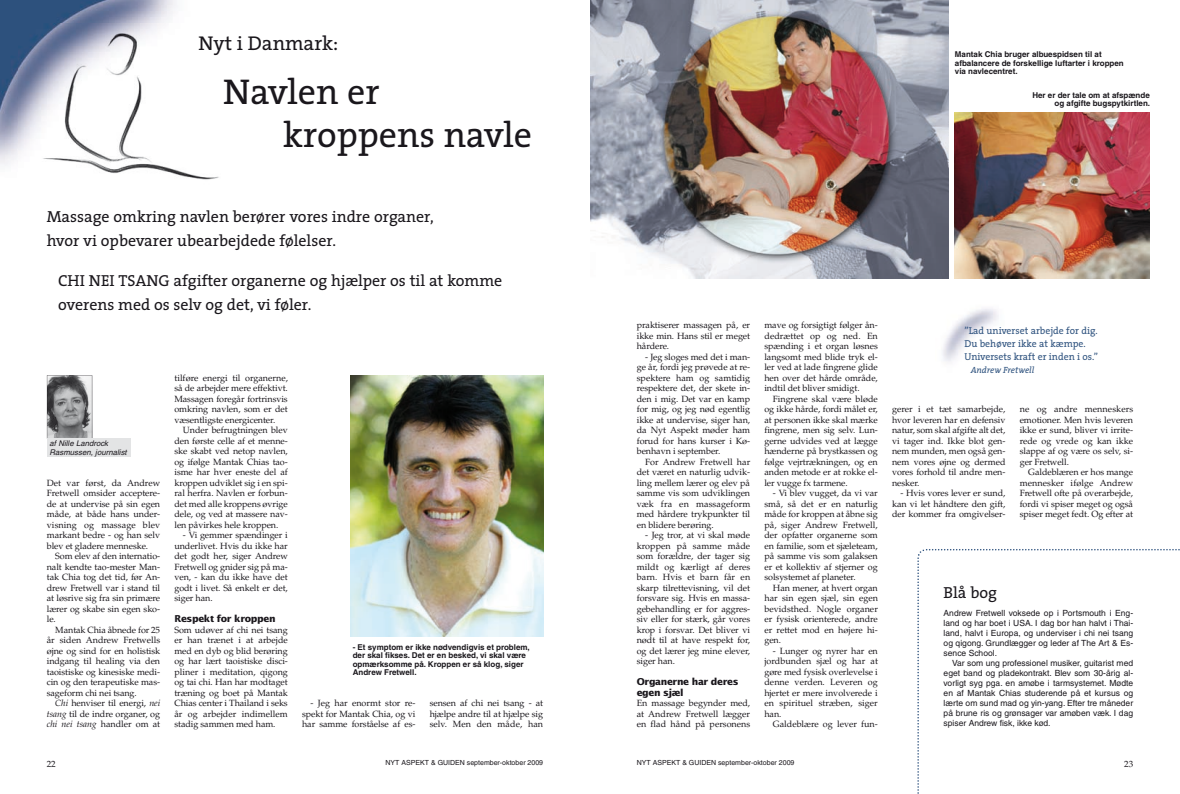
<style>
.page{position:relative;width:1180px;height:794px;background:#fff}
.page>*{position:absolute;margin:0;border:0;box-sizing:border-box;transform-origin:0 0}
.t1{font:36px/43px "The Serif";color:#1a171c}
.t2{font:20px "The Serif";color:#1a171c}
.t3{font:16px/24px "The Serif";color:#1a171c}
.t4{font:10px/13px "The Serif";color:#2e527e}
.t5{font:700 9.5px/10.5px "Lucida Sans";letter-spacing:-.035em;color:#1a171c}
.t6{font:9px/10.5px "Palatino";letter-spacing:-.01em;color:#1a171c;text-align:justify}
.t7{font:italic 9px "The Serif";color:#2e527e}
.t8{font:8.5px/10px "Helvetica";color:#1a171c;text-align:justify}
.t9{font:700 8px/8.5px "Helvetica";color:#1a171c}
.t10{font:italic 7.8px/9px "Helvetica";color:#1a171c}
.t11{font:7px "Helvetica";color:#1a171c}
.s1{font-style:italic}
</style>
<div class="page">
<img style="left:0;top:0;width:176px;height:34px">
<img style="left:0;top:34px;width:19px;height:132px">
<img style="left:19px;top:24px;width:200px;height:156px">
<img style="left:350px;top:375px;width:193px;height:261px">
<img style="left:590px;top:0;width:358px;height:279px">
<img style="left:954px;top:112px;width:195px;height:167px">
<svg style="left:47px;top:375px;width:45px;height:63px;background:#858688"></svg>
<div style="left:47px;top:438px;width:83px;height:19px;background:#e3e4e5"></div>
<svg style="left:917px;top:549px;width:262px;height:245px"></svg>
<h2 class="t2" style="left:198px;top:27px;width:141px">Nyt i Danmark:</h2>
<h1 class="t1" style="left:283px;top:69px;width:250px;text-indent:-60px">Navlen er kroppens navle</h1>
<h3 class="t3" style="left:47px;top:204px;width:388px">Massage omkring navlen berører vores indre organer, hvor vi opbevarer ubearbejdede følelser.</h3>
<h3 class="t3" style="left:58px;top:268px;width:445px">CHI NEI TSANG afgifter organerne og hjælper os til at komme overens med os selv og det, vi føler.</h3>
<p class="t10" style="left:50px;top:438px;width:79px">af Nille Landrock<br>Rasmussen, journalist</p>
<p class="t6" style="left:47px;top:477px;width:115px">Det var først, da Andrew Fretwell omsider acceptere&shy;de at undervise på sin egen måde, at både hans under&shy;visning og massage blev markant bedre - og han selv blev et gladere menneske.</p>
<p class="t6" style="left:47px;top:551px;width:115px;text-indent:9px">Som elev af den internatio&shy;nalt kendte tao-mester Man&shy;tak Chia tog det tid, før An&shy;drew Fretwell var i stand til at løsrive sig fra sin primære lærer og skabe sin egen sko&shy;le.</p>
<p class="t6" style="left:47px;top:624px;width:115px;text-indent:9px">Mantak Chia åbnede for 25 år siden Andrew Fretwells øjne og sind for en holistisk indgang til healing via den taoistiske og kinesiske medi&shy;cin og den terapeutiske mas&shy;sageform chi nei tsang.</p>
<p class="t6" style="left:47px;top:698px;width:115px;text-indent:8px"><span class="s1">Chi</span> henviser til energi, <span class="s1">nei tsang</span> til de indre organer, og <span class="s1">chi nei tsang</span> handler om at</p>
<p class="t6" style="left:174px;top:372px;width:115px">tilføre energi til organerne, så de arbejder mere effektivt.<br>Massagen foregår fortrinsvis omkring navlen, som er det væsentligste energicenter.</p>
<p class="t6" style="left:174px;top:425px;width:115px;text-indent:9px">Under befrugtningen blev den første celle af et menne&shy;ske skabt ved netop navlen, og ifølge Mantak Chias tao&shy;isme har hver eneste del af kroppen udviklet sig i en spi&shy;ral herfra. Navlen er forbun&shy;det med alle kroppens øvrige dele, og ved at massere nav&shy;len påvirkes hele kroppen.</p>
<p class="t6" style="left:174px;top:530px;width:115px;text-indent:9px">- Vi gemmer spændinger i underlivet. Hvis du ikke har det godt her, siger Andrew Fretwell og gnider sig på ma&shy;ven, - kan du ikke have det godt i livet. Så enkelt er det, siger han.</p>
<p class="t5" style="left:174px;top:613px;width:103px">Respekt for kroppen</p>
<p class="t6" style="left:174px;top:624px;width:115px">Som udøver af chi nei tsang er han trænet i at arbejde med en dyb og blid berøring og har lært taoistiske disci&shy;pliner i meditation, qigong og tai chi. Han har modtaget træning og boet på Mantak Chias center i Thailand i seks år og arbejder indimellem stadig sammen med ham.</p>
<p class="t9" style="left:352px;top:642px;width:179px">- Et symptom er ikke nødvendigvis et problem, der skal fikses. Det er en besked, vi skal være opmærksomme på. Kroppen er så klog, siger Andrew Fretwell.</p>
<p class="t6" style="left:302px;top:698px;width:115px;text-indent:9px">- Jeg har enormt stor re&shy;spekt for Mantak Chia, og vi har samme forståelse af es-</p>
<p class="t6" style="left:429px;top:698px;width:115px">sensen af chi nei tsang - at hjælpe andre til at hjælpe sig selv. Men den måde, han</p>
<p class="t9" style="left:954px;top:50px;width:170px">Mantak Chia bruger albuespidsen til at afbalancere de forskellige luftarter i kroppen via navlecentret.</p>
<p class="t9" style="left:1032px;top:90px;width:119px;text-align:right">Her er der tale om at afspænde og afgifte bugspytkirtlen.</p>
<p class="t6" style="left:636px;top:320px;width:115px">praktiserer massagen på, er ikke min. Hans stil er meget hårdere.</p>
<p class="t6" style="left:636px;top:351px;width:115px;text-indent:9px">- Jeg sloges med det i man&shy;ge år, fordi jeg prøvede at re&shy;spektere ham og samtidig respektere det, der skete in&shy;den i mig. Det var en kamp for mig, og jeg nød egentlig ikke at undervise, siger han, da Nyt Aspekt møder ham forud for hans kurser i Kø&shy;benhavn i september.</p>
<p class="t6" style="left:636px;top:456px;width:115px;text-indent:9px">For Andrew Fretwell har det været en naturlig udvik&shy;ling mellem lærer og elev på samme vis som udviklingen væk fra en massageform med hårdere trykpunkter til en blidere berøring.</p>
<p class="t6" style="left:636px;top:530px;width:115px;text-indent:9px">- Jeg tror, at vi skal møde kroppen på samme måde som forældre, der tager sig mildt og kærligt af deres barn. Hvis et barn får en skarp tilrettevisning, vil det forsvare sig. Hvis en massa&shy;gebehandling er for aggres&shy;siv eller for stærk, går vores krop i forsvar. Det bliver vi nødt til at have respekt for, og det lærer jeg mine elever, siger han.</p>
<p class="t5" style="left:636px;top:676px;width:103px">Organerne har deres egen sjæl</p>
<p class="t6" style="left:636px;top:698px;width:115px">En massage begynder med, at Andrew Fretwell lægger en flad hånd på personens</p>
<p class="t6" style="left:764px;top:320px;width:115px">mave og forsigtigt følger ån&shy;dedrættet op og ned. En spænding i et organ løsnes langsomt med blide tryk el&shy;ler ved at lade fingrene glide hen over det hårde område, indtil det bliver smidigt.</p>
<p class="t6" style="left:764px;top:393px;width:115px;text-indent:9px">Fingrene skal være bløde og ikke hårde, fordi målet er, at personen ikke skal mærke fingrene, men sig selv. Lun&shy;gerne udvides ved at lægge hænderne på brystkassen og følge vejrtrækningen, og en anden metode er at rokke el&shy;ler vugge fx tarmene.</p>
<p class="t6" style="left:764px;top:488px;width:115px;text-indent:9px">- Vi blev vugget, da vi var små, så det er en naturlig måde for kroppen at åbne sig på, siger Andrew Fretwell, der opfatter organerne som en familie, som et sjæleteam, på samme vis som galaksen er et kollektiv af stjerner og solsystemet af planeter.</p>
<p class="t6" style="left:764px;top:582px;width:115px;text-indent:9px">Han mener, at hvert organ har sin egen sjæl, sin egen bevidsthed. Nogle organer er fysisk orienterede, andre er rettet mod en højere hi&shy;gen.</p>
<p class="t6" style="left:764px;top:645px;width:115px;text-indent:9px">- Lunger og nyrer har en jordbunden sjæl og har at gøre med fysisk overlevelse i denne verden. Leveren og hjertet er mere involverede i en spirituel stræben, siger han.</p>
<p class="t6" style="left:772px;top:719px;width:106px">Galdeblære og lever fun-</p>
<p class="t4" style="left:964px;top:324px;width:135px">”Lad universet arbejde for dig.<br>Du behøver ikke at kæmpe.<br>Universets kraft er inden i os.”</p>
<p class="t7" style="left:970px;top:363px;width:65px">Andrew Fretwell</p>
<p class="t6" style="left:891px;top:404px;width:115px">gerer i et tæt samarbejde, hvor leveren har en defensiv natur, som skal afgifte alt det, vi tager ind. Ikke blot gen&shy;nem munden, men også gen&shy;nem vores øjne og dermed vores forhold til andre men&shy;nesker.</p>
<p class="t6" style="left:891px;top:488px;width:115px;text-indent:9px">- Hvis vores lever er sund, kan vi let håndtere den gift, der kommer fra omgivelser-</p>
<p class="t6" style="left:1019px;top:404px;width:115px">ne og andre menneskers emotioner. Men hvis leveren ikke er sund, bliver vi irrite&shy;rede og vrede og kan ikke slappe af og være os selv, si&shy;ger Fretwell.</p>
<p class="t6" style="left:1019px;top:467px;width:115px;text-indent:9px">Galdeblæren er hos mange mennesker ifølge Andrew Fretwell ofte på overarbejde, fordi vi spiser meget og også spiser meget fedt. Og efter at</p>
<h3 class="t3" style="left:943px;top:580px;width:55px">Blå bog</h3>
<p class="t8" style="left:943px;top:608px;width:191px">Andrew Fretwell voksede op i Portsmouth i Eng&shy;land og har boet i USA. I dag bor han halvt i Thai&shy;land, halvt i Europa, og underviser i chi nei tsang og qigong. Grundlægger og leder af The Art &amp; Es&shy;sence School.</p>
<p class="t8" style="left:943px;top:658px;width:191px;text-indent:8px">Var som ung professionel musiker, guitarist med eget band og pladekontrakt. Blev som 30-årig al&shy;vorligt syg pga. en amøbe i tarmsystemet. Mødte en af Mantak Chias studerende på et kursus og lærte om sund mad og yin-yang. Efter tre måneder på brune ris og grønsager var amøben væk. I dag spiser Andrew fisk, ikke kød.</p>
<p class="t6" style="left:47px;top:758px;width:10px">22</p>
<p class="t11" style="left:385px;top:759px;width:159px">NYT ASPEKT &amp; GUIDEN september-oktober 2009</p>
<p class="t11" style="left:636px;top:759px;width:159px">NYT ASPEKT &amp; GUIDEN september-oktober 2009</p>
<p class="t6" style="left:1123px;top:758px;width:10px">23</p>
</div>
